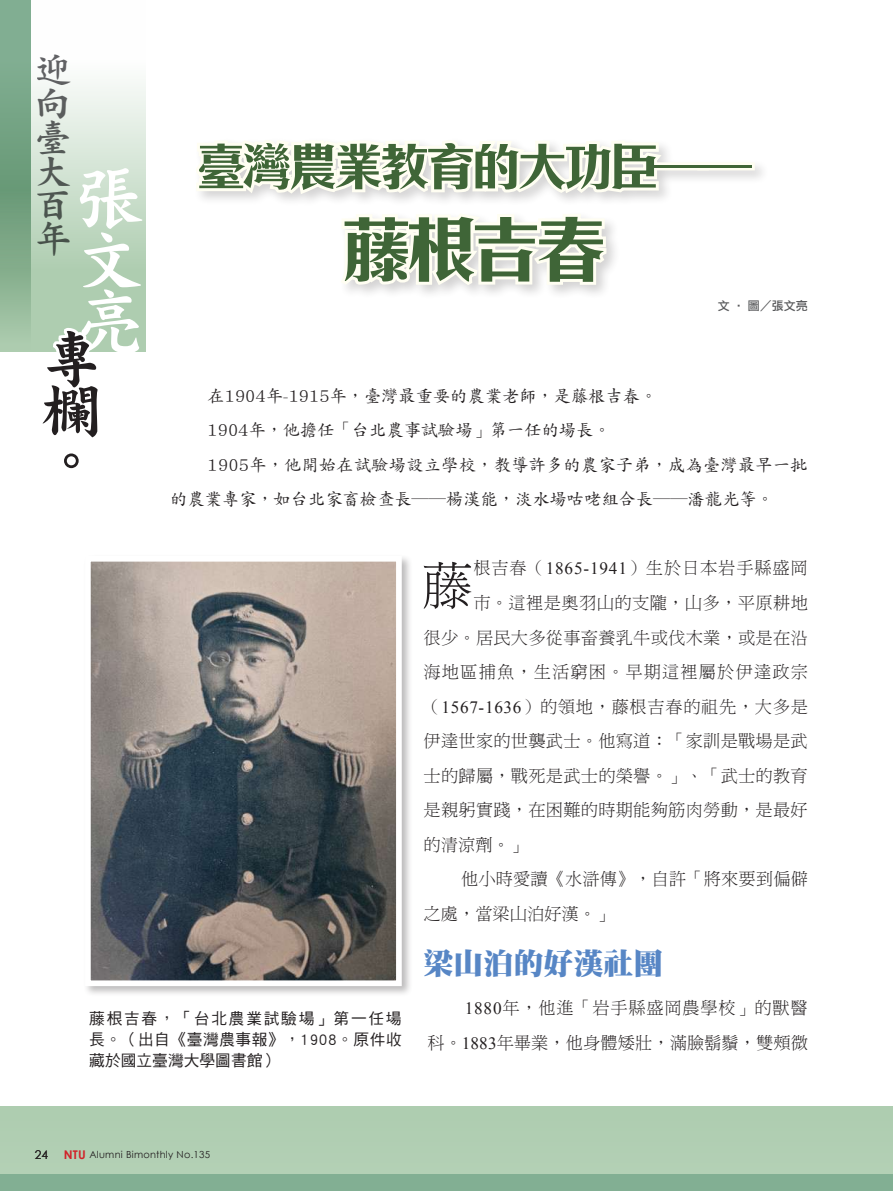
<style>
.page{position:relative;width:893px;height:1191px;background:#fff}
.page>*{position:absolute;margin:0;border:0;box-sizing:border-box;transform-origin:0 0}
.t1{font:700 72px "C Hei 3 HK";color:#3f6537}
.t2{font:72px/61.2px "DF Kai Shu Std W9";color:#fff;text-align:justify}
.t3{font:60px/51px "DF Kai Shu Std W9";color:#231f20;text-align:justify}
.t4{font:51.75px "DF Ming Std W3";color:#231f20}
.t5{font:700 51px "C Hei 3 HK";letter-spacing:-.1em;color:#3f6537}
.t6{font:37.5px/33.8px "DF Kai Shu Std W7";color:#636366;text-align:justify}
.t7{font:30px "DF Ming Std W12";color:#5786c5}
.t8{font:17.25px/34.5px "DF Ming Std W3";letter-spacing:.015em;color:#231f20;text-align:right}
.t9{font:17.25px "DF Kai Shu Std W5";color:#231f20}
.t10{font:17.25px "DF Ming Std W3";letter-spacing:.04em;color:#231f20}
.t11{font:17.25px "DF Ming Std W3";letter-spacing:.05em;color:#231f20}
.t12{font:17.25px "DF Ming Std W3";letter-spacing:.065em;color:#231f20}
.t13{font:15.75px/21px "DF Hei Std W5";letter-spacing:.03em;color:#231f20;text-align:justify}
.t14{font:12px "DF Li Hei Std W5";color:#57585a}
.t15{font:12px "Century Gothic";color:#231f20}
.t16{font:9.75px "Century Gothic";letter-spacing:.025em;color:#231f20}
.s1{font-family:"Times New Roman"}
.s2{font-weight:700;font-size:12px;color:#d1232a}
</style>
<div class="page">
<div style="left:0;top:1106px;width:893px;height:83px;background:#aecdb0"></div>
<div style="left:0;top:1174px;width:893px;height:17px;background:#82af93"></div>
<div style="left:0;top:0;width:145px;height:352px;background:linear-gradient(to bottom,#fff,#9fc4a2)"></div>
<svg style="left:30px;top:325px;width:92px;height:27px"></svg>
<svg style="left:0;top:0;width:31px;height:350px;background:#7fab8b"></svg>
<div style="left:651px;top:162px;width:58px;height:8px;border:6px solid #fffef2"></div>
<div style="left:697px;top:162px;width:58px;height:8px;border:6px solid #fffef2"></div>
<svg style="left:196px;top:140px;width:471px;height:154px"></svg>
<div style="left:83px;top:554px;width:329px;height:442px;background:#231f20;opacity:.3"></div>
<img style="left:92px;top:563px;width:303px;height:416px">
<div style="left:85px;top:556px;width:317px;height:430px;border:6px solid #fff"></div>
<h3 class="t6" style="left:35px;top:52px;width:38px">迎向臺大百年</h3>
<h1 class="t2" style="left:73px;top:167px;width:71px">張文亮</h1>
<h2 class="t3" style="left:41px;top:332px;width:58px">專欄。</h2>
<h3 class="t5" style="left:196px;top:128px;width:557px">臺灣農業教育的大功臣──</h3>
<h1 class="t1" style="left:340px;top:195px;width:268px">藤根吉春</h1>
<p class="t14" style="left:718px;top:299px;width:91px">文 ‧ 圖／張文亮</p>
<p class="t9" style="left:208px;top:386px;width:451px">在1904年-1915年，臺灣最重要的農業老師，是藤根吉春。</p>
<p class="t9" style="left:208px;top:421px;width:405px">1904年，他擔任「台北農事試驗場」第一任的場長。</p>
<p class="t9" style="left:208px;top:455px;width:602px">1905年，他開始在試驗場設立學校，教導許多的農家子弟，成為臺灣最早一批</p>
<p class="t9" style="left:170px;top:490px;width:605px">的農業專家，如台北家畜檢查長──楊漢能，淡水場咕咾組合長──潘龍光等。</p>
<p class="t13" style="left:89px;top:1007px;width:314px">藤根吉春，「台北農業試驗場」第一任場長。（出自《臺灣農事報》，1908。原件收藏於國立臺灣大學圖書館）</p>
<h3 class="t4" style="left:422px;top:557px;width:53px">藤</h3>
<p class="t11" style="left:473px;top:559px;width:336px">根吉春（<span class="s1">1865-1941</span>）生於日本岩手縣盛岡</p>
<p class="t8" style="left:473px;top:585px;width:336px">市。這裡是奧羽山的支隴，山多，平原耕地</p>
<p class="t8" style="left:424px;top:620px;width:386px">很少。居民大多從事畜養乳牛或伐木業，或是在沿</p>
<p class="t12" style="left:424px;top:662px;width:386px">海地區捕魚，生活窮困。早期這裡屬於伊達政宗</p>
<p class="t10" style="left:424px;top:697px;width:386px">（<span class="s1">1567-1636</span>）的領地，藤根吉春的祖先，大多是</p>
<p class="t8" style="left:424px;top:723px;width:386px">伊達世家的世襲武士。他寫道：「家訓是戰場是武</p>
<p class="t8" style="left:424px;top:758px;width:386px">士的歸屬，戰死是武士的榮譽。」、「武士的教育</p>
<p class="t8" style="left:424px;top:792px;width:386px">是親躬實踐，在困難的時期能夠筋肉勞動，是最好</p>
<p class="t8" style="left:424px;top:827px;width:105px">的清涼劑。」</p>
<p class="t8" style="left:461px;top:861px;width:348px">他小時愛讀《水滸傳》，自許「將來要到偏僻</p>
<p class="t8" style="left:424px;top:896px;width:191px">之處，當梁山泊好漢。」</p>
<h3 class="t7" style="left:424px;top:946px;width:241px">梁山泊的好漢社團</h3>
<p class="t8" style="left:427px;top:990px;width:382px"><span class="s1">1880</span>年，他進「岩手縣盛岡農學校」的獸醫<br>科。<span class="s1">1883</span>年畢業，他身體矮壯，滿臉鬍鬚，雙頰微</p>
<p class="t15" style="left:35px;top:1147px;width:15px">24</p>
<p class="t16" style="left:64px;top:1148px;width:148px"><span class="s2">NTU</span> Alumni Bimonthly No.135</p>
</div>
